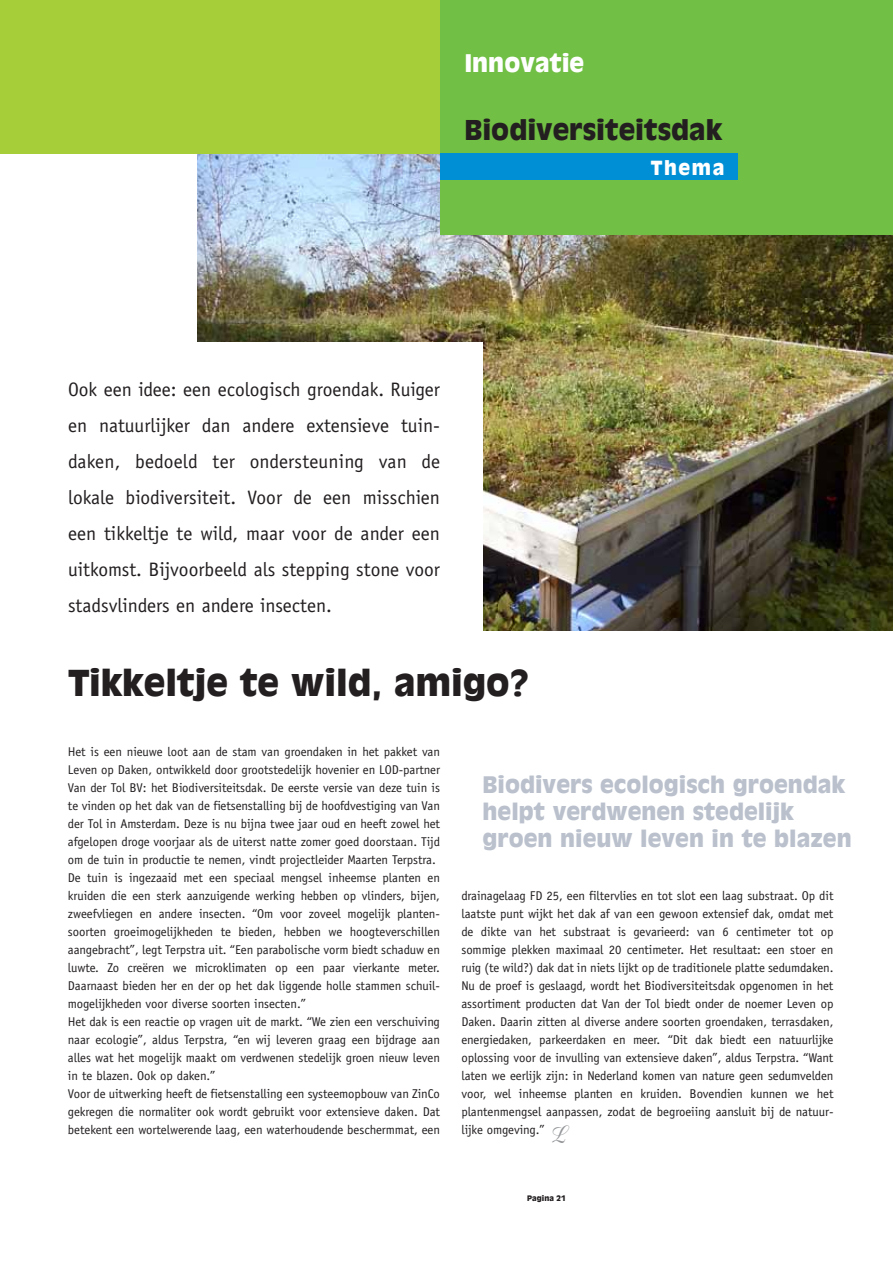
<style>
.page{position:relative;width:893px;height:1263px;background:#fff}
.page>*{position:absolute;margin:0;border:0;box-sizing:border-box;transform-origin:0 0}
.t1{font:900 35.25px "Antique Olive";color:#231f20}
.t2{font:900 27px "Antique Olive";color:#231f20}
.t3{font:900 24px "Antique Olive";color:#fff}
.t4{font:900 22.5px/27px "Antique Olive";color:#bac1cd}
.t5{font:19.5px/36px "Officina Sans";color:#231f20;text-align:justify}
.t6{font:900 19.2px "Antique Olive";letter-spacing:.08em;color:#fff}
.t7{font:12.75px/18px "Officina Sans";letter-spacing:-.005em;color:#231f20}
.t8{font:900 7.5px "Antique Olive";color:#231f20}
.s1{font-family:"Poppl Exquisit";font-size:20.25px;color:#939598}
</style>
<div class="page">
<img style="left:198px;top:153px;width:695px;height:477px">
<div style="left:0;top:0;width:564px;height:153px;background:#a6ce39"></div>
<div style="left:440px;top:0;width:453px;height:234px;background:#71bf44"></div>
<div style="left:440px;top:153px;width:297px;height:27px;background:#008fd5"></div>
<div style="left:38px;top:342px;width:445px;height:360px;background:#fff"></div>
<h3 class="t3" style="left:464px;top:49px;width:121px">Innovatie</h3>
<h2 class="t2" style="left:464px;top:114px;width:259px">Biodiversiteitsdak</h2>
<p class="t5" style="left:68px;top:371px;width:374px">Ook een idee: een ecologisch groendak. Ruiger en natuurlijker dan andere extensieve tuin&shy;daken, bedoeld ter ondersteuning van de lokale biodiversiteit. Voor de een misschien een tikkeltje te wild, maar voor de ander een uitkomst. Bijvoorbeeld als stepping stone voor stadsvlinders en andere insecten.</p>
<h1 class="t1" style="left:68px;top:662px;width:463px">Tikkeltje te wild, amigo?</h1>
<h3 class="t6" style="left:651px;top:156px;width:75px">Thema</h3>
<p class="t7" style="left:68px;top:743px;width:374px">Het is een nieuwe loot aan de stam van groendaken in het pakket van Leven op Daken, ontwikkeld door grootstedelijk hovenier en LOD-partner Van der Tol BV: het Biodiversiteitsdak. De eerste versie van deze tuin is te vinden op het dak van de fietsenstalling bij de hoofdvestiging van Van der Tol in Amsterdam. Deze is nu bijna twee jaar oud en heeft zowel het afgelopen droge voorjaar als de uiterst natte zomer goed doorstaan. Tijd om de tuin in productie te nemen, vindt projectleider Maarten Terpstra.<br>De tuin is ingezaaid met een speciaal mengsel inheemse planten en kruiden die een sterk aanzuigende werking hebben op vlinders, bijen, zweefvliegen en andere insecten. “Om voor zoveel mogelijk planten&shy;soorten groeimogelijkheden te bieden, hebben we hoogteverschillen aangebracht”, legt Terpstra uit. “Een parabolische vorm biedt schaduw en luwte. Zo creëren we microklimaten op een paar vierkante meter.<br>Daarnaast bieden her en der op het dak liggende holle stammen schuil&shy;mogelijkheden voor diverse soorten insecten.”<br>Het dak is een reactie op vragen uit de markt. “We zien een verschuiving naar ecologie”, aldus Terpstra, “en wij leveren graag een bijdrage aan alles wat het mogelijk maakt om verdwenen stedelijk groen nieuw leven in te blazen. Ook op daken.”<br>Voor de uitwerking heeft de fietsenstalling een systeemopbouw van ZinCo gekregen die normaliter ook wordt gebruikt voor extensieve daken. Dat betekent een wortelwerende laag, een waterhoudende beschermmat, een</p>
<h3 class="t4" style="left:483px;top:770px;width:371px">Biodivers ecologisch groendak helpt verdwenen stedelijk groen nieuw leven in te blazen</h3>
<p class="t7" style="left:461px;top:887px;width:374px;text-align:justify">drainagelaag FD 25, een filtervlies en tot slot een laag substraat. Op dit laatste punt wijkt het dak af van een gewoon extensief dak, omdat met de dikte van het substraat is gevarieerd: van 6 centimeter tot op sommige plekken maximaal 20 centimeter. Het resultaat: een stoer en ruig (te wild?) dak dat in niets lijkt op de traditionele platte sedumdaken.<br>Nu de proef is geslaagd, wordt het Biodiversiteitsdak opgenomen in het assortiment producten dat Van der Tol biedt onder de noemer Leven op Daken. Daarin zitten al diverse andere soorten groendaken, terrasdaken, energiedaken, parkeerdaken en meer. “Dit dak biedt een natuurlijke oplossing voor de invulling van extensieve daken”, aldus Terpstra. “Want laten we eerlijk zijn: in Nederland komen van nature geen sedumvelden voor, wel inheemse planten en kruiden. Bovendien kunnen we het plantenmengsel aanpassen, zodat de begroeiing aansluit bij de natuur&shy;lijke omgeving.” <span class="s1">L</span></p>
<p class="t8" style="left:527px;top:1194px;width:40px">Pagina 21</p>
</div>
